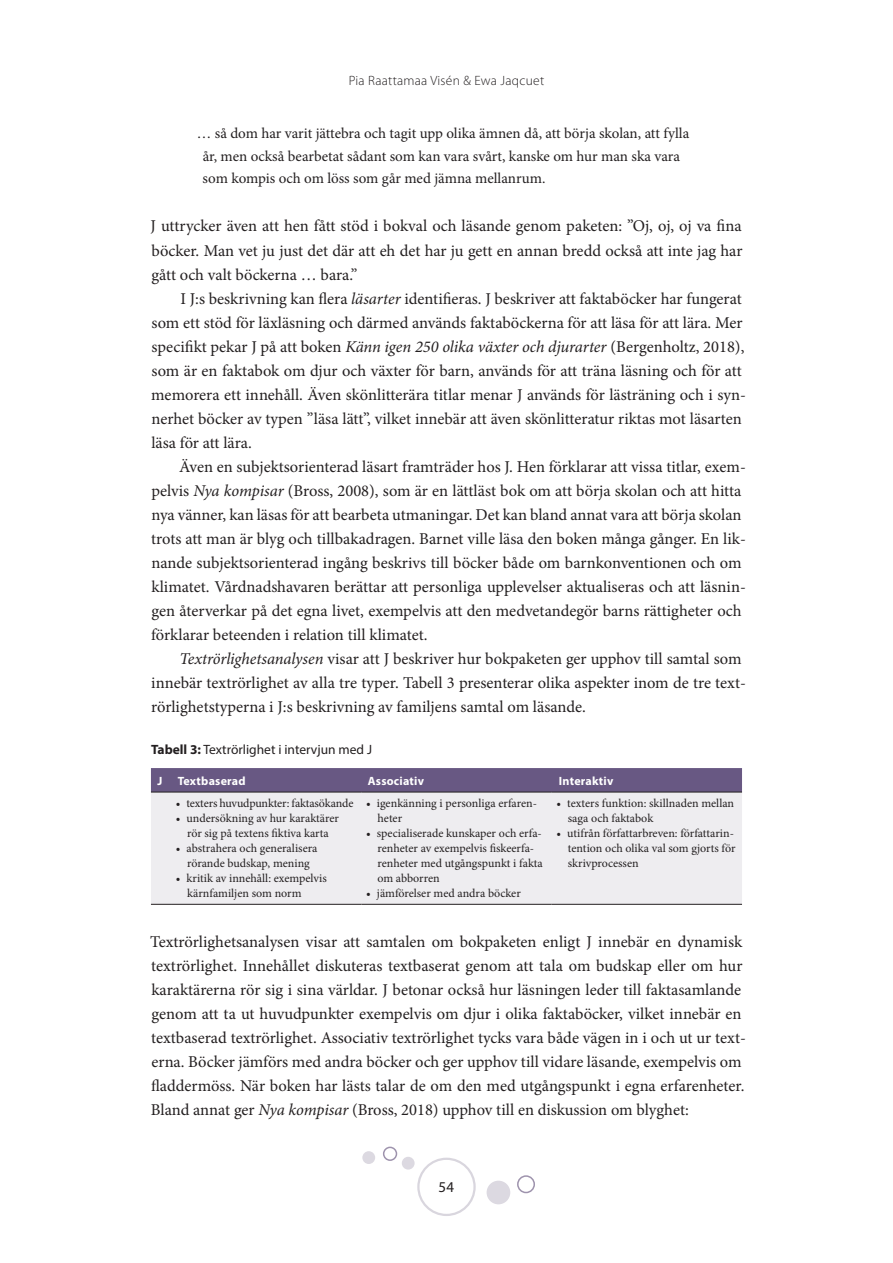
<style>
.page{position:relative;width:893px;height:1263px;background:#fff}
.page>*{position:absolute;margin:0;border:0;box-sizing:border-box;transform-origin:0 0}
.t1{font:16.5px/24px "Minion Pro";color:#231f20}
.t2{font:15px/22.5px "Minion Pro";letter-spacing:-.005em;color:#231f20}
.t3{font:15px "Myriad Pro";color:#231f20}
.t4{font:13.5px "Myriad Pro";color:#231f20}
.t5{font:300 13.5px "Myriad Pro";letter-spacing:.02em;color:#231f20}
.t6{font:12px/15px "Minion Pro";color:#231f20}
.t7{font:700 12px "Myriad Pro";letter-spacing:.02em;color:#fff}
.s1{font-style:italic}
.s2{font-weight:700}
</style>
<div class="page">
<div style="left:417px;top:1158px;width:59px;height:58px;border:2px solid #d9d6de;border-radius:50%"></div>
<div style="left:402px;top:1157px;width:13px;height:12px;background:#dcd9e1;border-radius:50%"></div>
<div style="left:487px;top:1181px;width:23px;height:23px;background:#dcd9e1;border-radius:50%"></div>
<div style="left:517px;top:1175px;width:18px;height:18px;border:2px solid #9e93ad;border-radius:50%"></div>
<div style="left:383px;top:1146px;width:14px;height:15px;border:2px solid #9e93ad;border-radius:50%"></div>
<div style="left:362px;top:1151px;width:13px;height:13px;background:#dcd9e1;border-radius:50%"></div>
<div style="left:151px;top:793px;width:591px;height:111px;background:#eeedf0"></div>
<svg style="left:151px;top:768px;width:591px;height:25px;background:#675781"></svg>
<hr style="left:171px;top:792px;width:190px;height:1px;background:#231f20">
<hr style="left:361px;top:792px;width:191px;height:1px;background:#231f20">
<hr style="left:552px;top:792px;width:190px;height:1px;background:#231f20">
<svg style="left:151px;top:904px;width:20px;height:1px"></svg>
<hr style="left:171px;top:904px;width:190px;height:1px;background:#231f20">
<hr style="left:361px;top:904px;width:191px;height:1px;background:#231f20">
<hr style="left:552px;top:904px;width:190px;height:1px;background:#231f20">
<p class="t5" style="left:349px;top:72px;width:197px">Pia Raattamaa Visén &amp; Ewa Jaqcuet</p>
<p class="t2" style="left:203px;top:122px;width:488px;text-indent:-6px">… så dom har varit jättebra och tagit upp olika ämnen då, att börja skolan, att fylla år, men också bearbetat sådant som kan vara svårt, kanske om hur man ska vara som kompis och om löss som går med jämna mellanrum.</p>
<p class="t1" style="left:151px;top:214px;width:593px;text-align:justify">J uttrycker även att hen fått stöd i bokval och läsande genom paketen: ”Oj, oj, oj va fina böcker. Man vet ju just det där att eh det har ju gett en annan bredd också att inte jag har gått och valt böckerna … bara.”</p>
<p class="t1" style="left:151px;top:286px;width:596px;text-indent:29px">I J:s beskrivning kan flera <span class="s1">läsarter</span> identifieras. J beskriver att faktaböcker har fungerat som ett stöd för läxläsning och därmed används faktaböckerna för att läsa för att lära. Mer specifikt pekar J på att boken <span class="s1">Känn igen 250 olika växter och djurarter</span> (Bergenholtz, 2018), som är en faktabok om djur och växter för barn, används för att träna läsning och för att memorera ett innehåll. Även skönlitterära titlar menar J används för lästräning och i syn&shy;nerhet böcker av typen ”läsa lätt”, vilket innebär att även skönlitteratur riktas mot läsarten läsa för att lära.</p>
<p class="t1" style="left:151px;top:454px;width:596px;text-indent:28px">Även en subjektsorienterad läsart framträder hos J. Hen förklarar att vissa titlar, exem&shy;pelvis <span class="s1">Nya kompisar</span> (Bross, 2008), som är en lättläst bok om att börja skolan och att hitta nya vänner, kan läsas för att bearbeta utmaningar. Det kan bland annat vara att börja skolan trots att man är blyg och tillbakadragen. Barnet ville läsa den boken många gånger. En lik&shy;nande subjektsorienterad ingång beskrivs till böcker både om barnkonventionen och om klimatet. Vårdnadshavaren berättar att personliga upplevelser aktualiseras och att läsnin&shy;gen återverkar på det egna livet, exempelvis att den medvetandegör barns rättigheter och förklarar beteenden i relation till klimatet.</p>
<p class="t1" style="left:151px;top:646px;width:594px;text-indent:28px"><span class="s1">Textrörlighetsanalysen</span> visar att J beskriver hur bokpaketen ger upphov till samtal som innebär textrörlighet av alla tre typer. Tabell 3 presenterar olika aspekter inom de tre text&shy;rörlighetstyperna i J:s beskrivning av familjens samtal om läsande.</p>
<p class="t4" style="left:151px;top:741px;width:222px"><span class="s2">Tabell 3:</span> Textrörlighet i intervjun med J</p>
<p class="t7" style="left:157px;top:773px;width:6px">J</p>
<p class="t7" style="left:178px;top:773px;width:69px">Textbaserad</p>
<p class="t7" style="left:368px;top:773px;width:58px">Associativ</p>
<p class="t7" style="left:559px;top:773px;width:56px">Interaktiv</p>
<p class="t6" style="left:176px;top:795px;width:179px">• texters huvudpunkter: faktasökande</p>
<p class="t6" style="left:176px;top:810px;width:164px;text-align:center">• undersökning av hur karaktärer rör sig på textens fiktiva karta</p>
<p class="t6" style="left:176px;top:840px;width:143px;text-align:center">• abstrahera och generalisera rörande budskap, mening</p>
<p class="t6" style="left:187px;top:870px;width:141px;text-indent:-11px">• kritik av innehåll: exempelvis kärnfamiljen som norm</p>
<p class="t6" style="left:378px;top:795px;width:161px;text-indent:-11px">• igenkänning i personliga erfaren&shy;heter</p>
<p class="t6" style="left:377px;top:825px;width:167px;text-indent:-11px">• specialiserade kunskaper och erfa&shy;renheter av exempelvis fiskeerfa&shy;renheter med utgångspunkt i fakta om abborren</p>
<p class="t6" style="left:366px;top:885px;width:156px">• jämförelser med andra böcker</p>
<p class="t6" style="left:568px;top:795px;width:168px;text-indent:-11px">• texters funktion: skillnaden mellan saga och faktabok</p>
<p class="t6" style="left:568px;top:825px;width:169px;text-indent:-11px">• utifrån författarbreven: författarin&shy;tention och olika val som gjorts för skrivprocessen</p>
<p class="t1" style="left:150px;top:929px;width:596px">Textrörlighetsanalysen visar att samtalen om bokpaketen enligt J innebär en dynamisk textrörlighet. Innehållet diskuteras textbaserat genom att tala om budskap eller om hur karaktärerna rör sig i sina världar. J betonar också hur läsningen leder till faktasamlande genom att ta ut huvudpunkter exempelvis om djur i olika faktaböcker, vilket innebär en textbaserad textrörlighet. Associativ textrörlighet tycks vara både vägen in i och ut ur text&shy;erna. Böcker jämförs med andra böcker och ger upphov till vidare läsande, exempelvis om fladdermöss. När boken har lästs talar de om den med utgångspunkt i egna erfarenheter.<br>Bland annat ger <span class="s1">Nya kompisar</span> (Bross, 2018) upphov till en diskussion om blyghet:</p>
<p class="t3" style="left:439px;top:1178px;width:17px">54</p>
</div>
